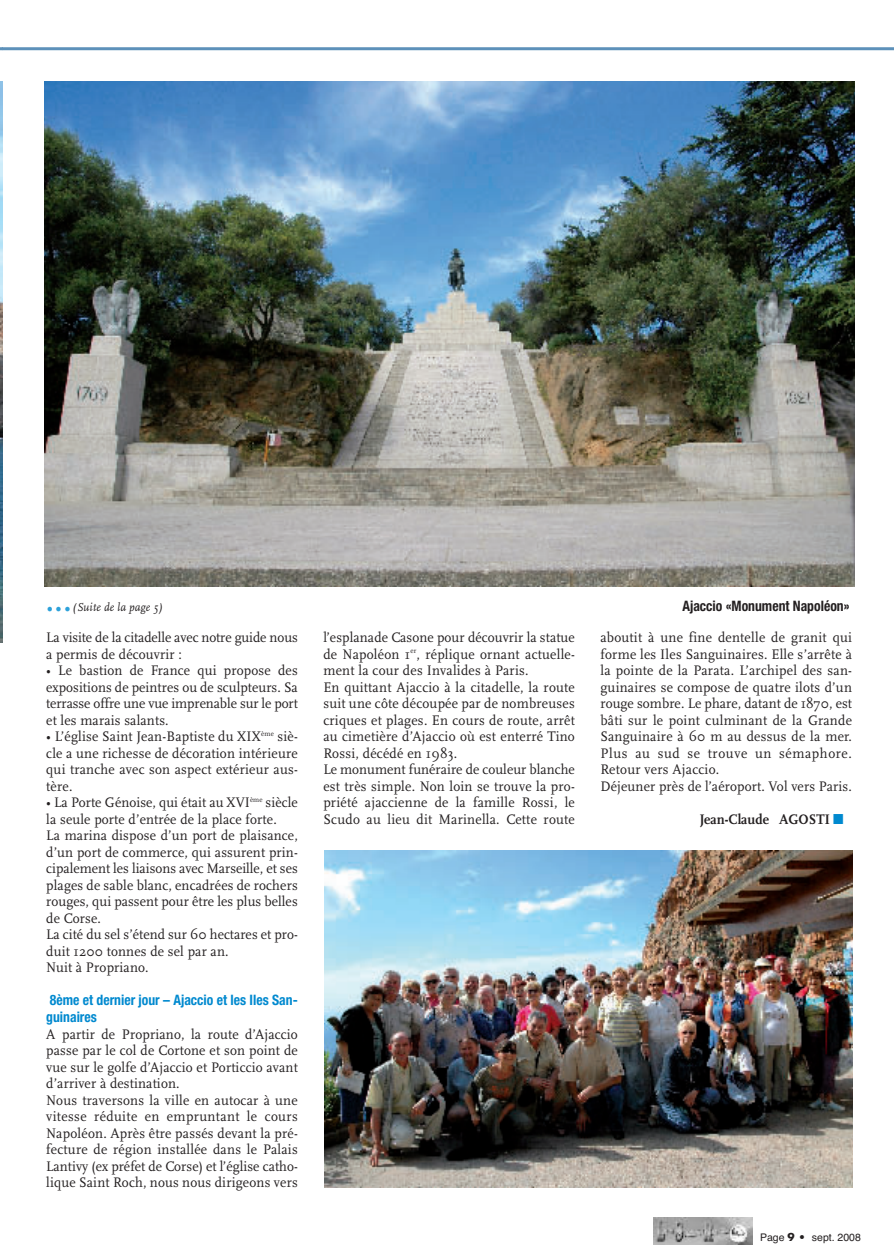
<style>
.page{position:relative;width:894px;height:1260px;background:#fff}
.page>*{position:absolute;margin:0;border:0;box-sizing:border-box;transform-origin:0 0}
.t1{font:700 34.5px "Scala";color:#2ca1da;scale:.95 1}
.t2{font:14.4px/16.5px "Scala";letter-spacing:.015em;color:#231f20;scale:.95 1}
.t3{font:14.4px/16.5px "Scala";letter-spacing:-.005em;color:#231f20;scale:.95 1}
.t4{font:700 condensed 14.4px/16.5px "Helvetica Neue";color:#0089cf;scale:.95 1}
.t5{font:700 condensed 14.4px "Helvetica Neue";color:#231f20;scale:.95 1}
.t6{font:700 14.4px "Scala";color:#231f20;scale:.95 1}
.t7{font:italic 12px "Scala";letter-spacing:.015em;color:#231f20;scale:.95 1}
.t8{font:10.5px "Helvetica";color:#231f20}
.s1{color:#0089cf}
.s2{font-family:"Futura";font-weight:700}
</style>
<div class="page">
<img style="left:0;top:47px;width:893px;height:1198px">
<h1 class="t1" style="left:46px;top:585px;width:29px">...</h1>
<p class="t7" style="left:72px;top:602px;width:97px">(Suite de la page 5)</p>
<p class="t5" style="left:682px;top:600px;width:177px">Ajaccio «Monument Napoléon»</p>
<p class="t3" style="left:46px;top:630px;width:266px">La visite de la citadelle avec notre guide nous a permis de découvrir :</p>
<p class="t2" style="left:46px;top:663px;width:266px;text-align:justify">• Le bastion de France qui propose des expositions de peintres ou de sculpteurs. Sa terrasse offre une vue imprenable sur le port et les marais salants.</p>
<p class="t2" style="left:46px;top:729px;width:266px;text-align:justify">• L’église Saint Jean-Baptiste du XIX<sup>ème</sup> siè&shy;cle a une richesse de décoration intérieure qui tranche avec son aspect extérieur aus&shy;tère.</p>
<p class="t2" style="left:46px;top:795px;width:266px">• La Porte Génoise, qui était au XVI<sup>ème</sup> siècle la seule porte d’entrée de la place forte.<br>La marina dispose d’un port de plaisance, d’un port de commerce, qui assurent prin&shy;cipalement les liaisons avec Marseille, et ses plages de sable blanc, encadrées de rochers rouges, qui passent pour être les plus belles de Corse.<br>La cité du sel s’étend sur 60 hectares et pro&shy;duit 1200 tonnes de sel par an.<br>Nuit à Propriano.</p>
<p class="t4" style="left:46px;top:993px;width:266px">8ème et dernier jour – Ajaccio et les Iles San&shy;guinaires</p>
<p class="t2" style="left:46px;top:1026px;width:266px">A partir de Propriano, la route d’Ajaccio passe par le col de Cortone et son point de vue sur le golfe d’Ajaccio et Porticcio avant d’arriver à destination.<br>Nous traversons la ville en autocar à une vitesse réduite en empruntant le cours Napoléon. Après être passés devant la pré&shy;fecture de région installée dans le Palais Lantivy (ex préfet de Corse) et l’église catho&shy;lique Saint Roch, nous nous dirigeons vers</p>
<p class="t2" style="left:323px;top:630px;width:266px">l’esplanade Casone pour découvrir la statue de Napoléon 1<sup>er</sup>, réplique ornant actuelle&shy;ment la cour des Invalides à Paris.<br>En quittant Ajaccio à la citadelle, la route suit une côte découpée par de nombreuses criques et plages. En cours de route, arrêt au cimetière d’Ajaccio où est enterré Tino Rossi, décédé en 1983.<br>Le monument funéraire de couleur blanche est très simple. Non loin se trouve la pro&shy;priété ajaccienne de la famille Rossi, le Scudo au lieu dit Marinella. Cette route</p>
<p class="t2" style="left:600px;top:630px;width:266px">aboutit à une fine dentelle de granit qui forme les Iles Sanguinaires. Elle s’arrête à la pointe de la Parata. L’archipel des san&shy;guinaires se compose de quatre ilots d’un rouge sombre. Le phare, datant de 1870, est bâti sur le point culminant de la Grande Sanguinaire à 60 m au dessus de la mer.<br>Plus au sud se trouve un sémaphore.<br>Retour vers Ajaccio.<br>Déjeuner près de l’aéroport. Vol vers Paris.</p>
<p class="t6" style="left:699px;top:813px;width:153px">Jean-Claude AGOSTI <span class="s1">■</span></p>
<p class="t8" style="left:759px;top:1233px;width:102px">Page <span class="s2">9 •</span> sept. 2008</p>
</div>
